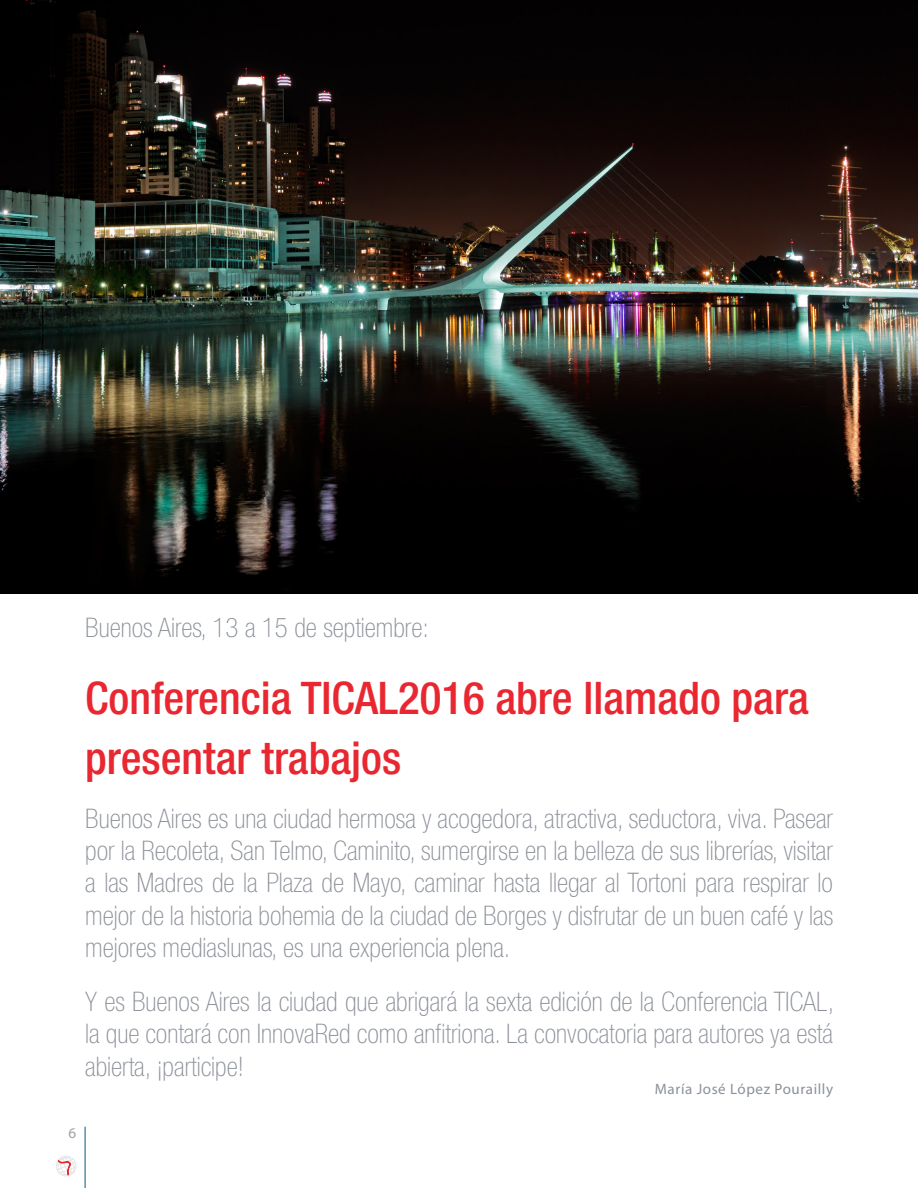
<style>
.page{position:relative;width:918px;height:1188px;background:#fff}
.page>*{position:absolute;margin:0;border:0;box-sizing:border-box;transform-origin:0 0}
.Titulo_1_gordo{font:500 condensed 45px/60px "Helvetica Neue LT Std";color:#e92731}
.Bajada{font:100 condensed 27px/32.4px "Helvetica Neue LT Std";color:#8b9098;text-align:justify}
.Titulo_1_gordo-2{font:100 condensed 27px "Helvetica Neue LT Std";color:#8b9098}
.Autor{font:15px "Myriad Pro";letter-spacing:.04em;color:#8b9098}
.t1{font:15px "Myriad Pro";color:#a0a1a5}
</style>
<div class="page">
<svg style="left:56px;top:1156px;width:21px;height:21px"></svg>
<hr style="left:85px;top:1127px;width:1px;height:61px;background:#005a83">
<img style="left:0;top:0;width:918px;height:593px">
<p class="Titulo_1_gordo-2" style="left:85px;top:612px;width:345px">Buenos Aires, 13 a 15 de septiembre:</p>
<p class="Titulo_1_gordo" style="left:85px;top:667px;width:725px">Conferencia TICAL2016 abre llamado para presentar trabajos</p>
<p class="Bajada" style="left:85px;top:802px;width:750px">Buenos Aires es una ciudad hermosa y acogedora, atractiva, seductora, viva. Pasear por la Recoleta, San Telmo, Caminito, sumergirse en la belleza de sus librerías, visitar a las Madres de la Plaza de Mayo, caminar hasta llegar al Tortoni para respirar lo mejor de la historia bohemia de la ciudad de Borges y disfrutar de un buen café y las mejores mediaslunas, es una experiencia plena.</p>
<p class="Bajada" style="left:85px;top:985px;width:750px">Y es Buenos Aires la ciudad que abrigará la sexta edición de la Conferencia TICAL, la que contará con InnovaRed como anfitriona. La convocatoria para autores ya está abierta, ¡participe!</p>
<p class="Autor" style="left:655px;top:1079px;width:180px">María José López Pourailly</p>
<p class="t1" style="left:68px;top:1124px;width:9px">6</p>
</div>
